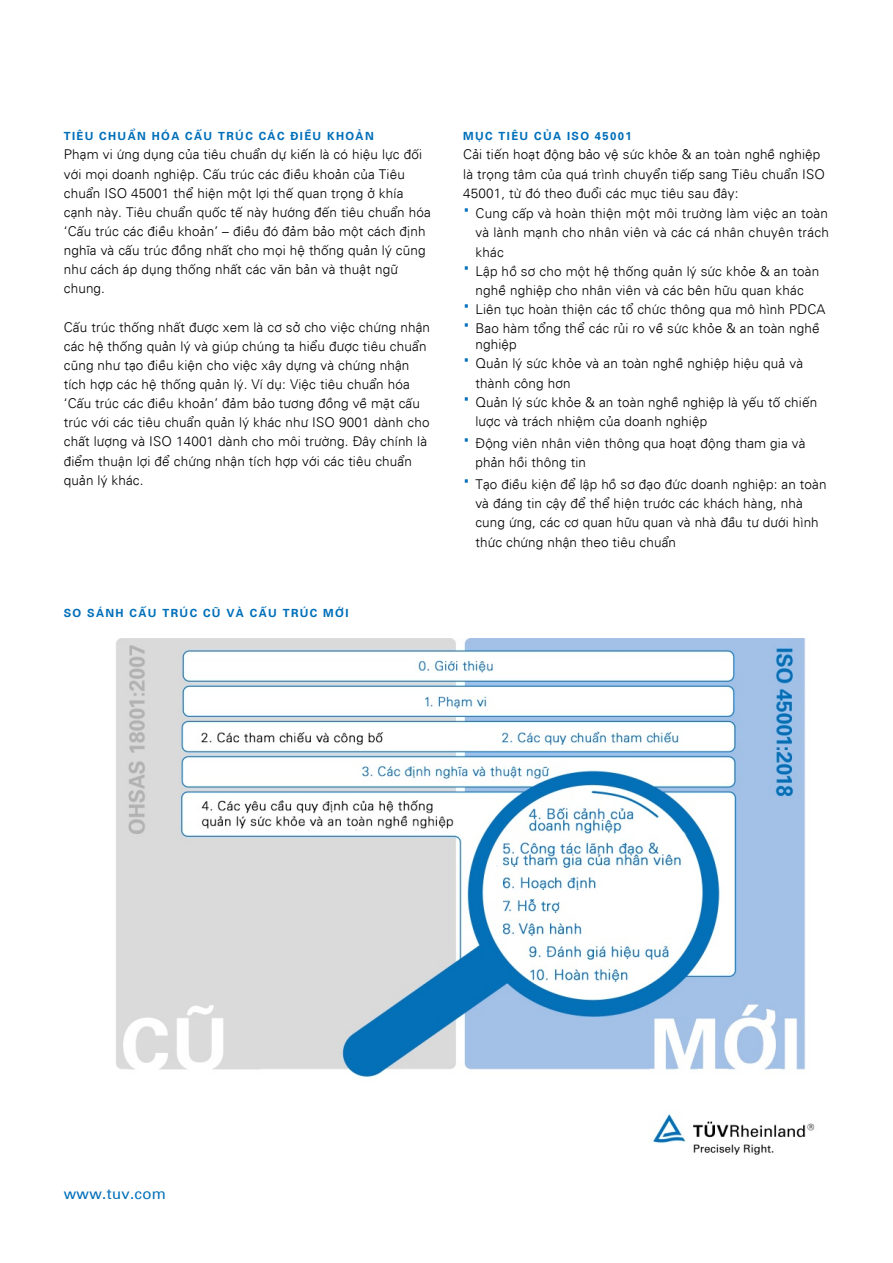
<style>
.page{position:relative;width:893px;height:1263px;background:#fff}
.page>*{position:absolute;margin:0;border:0;box-sizing:border-box;transform-origin:0 0}
.t1{font:15px "Univers Com 55 Roman";letter-spacing:.02em;color:#006fb9}
.t2{font:300 13.5px/19.2px "Univers LT Std";letter-spacing:.01em;color:#000}
.t3{font:700 11.25px "Univers LT Std";letter-spacing:.12em;color:#006fb9}
.s1{font-family:"Univers Com 55 Roman";font-weight:400;font-size:27px;color:#006fb9}
</style>
<div class="page">
<img style="left:116px;top:638px;width:699px;height:517px">
<p class="t3" style="left:64px;top:128px;width:311px">TIÊU CHUẨN HÓA CẤU TRÚC CÁC ĐIỀU KHOẢN</p>
<p class="t2" style="left:64px;top:145px;width:369px">Phạm vi ứng dụng của tiêu chuẩn dự kiến là có hiệu lực đối với mọi doanh nghiệp. Cấu trúc các điều khoản của Tiêu chuẩn ISO 45001 thể hiện một lợi thế quan trọng ở khía cạnh này. Tiêu chuẩn quốc tế này hướng đến tiêu chuẩn hóa ‘Cấu trúc các điều khoản’ – điều đó đảm bảo một cách định nghĩa và cấu trúc đồng nhất cho mọi hệ thống quản lý cũng như cách áp dụng thống nhất các văn bản và thuật ngữ chung.</p>
<p class="t2" style="left:64px;top:317px;width:368px">Cấu trúc thống nhất được xem là cơ sở cho việc chứng nhận các hệ thống quản lý và giúp chúng ta hiểu được tiêu chuẩn cũng như tạo điều kiện cho việc xây dựng và chứng nhận tích hợp các hệ thống quản lý. Ví dụ: Việc tiêu chuẩn hóa ‘Cấu trúc các điều khoản’ đảm bảo tương đồng về mặt cấu trúc với các tiêu chuẩn quản lý khác như ISO 9001 dành cho chất lượng và ISO 14001 dành cho môi trường. Đây chính là điểm thuận lợi để chứng nhận tích hợp với các tiêu chuẩn quản lý khác.</p>
<p class="t3" style="left:64px;top:604px;width:286px">SO SÁNH CẤU TRÚC CŨ VÀ CẤU TRÚC MỚI</p>
<p class="t3" style="left:463px;top:128px;width:170px">MỤC TIÊU CỦA ISO 45001</p>
<p class="t2" style="left:463px;top:145px;width:363px">Cải tiến hoạt động bảo vệ sức khỏe &amp; an toàn nghề nghiệp là trọng tâm của quá trình chuyển tiếp sang Tiêu chuẩn ISO<br>45001, từ đó theo đuổi các mục tiêu sau đây:</p>
<p class="t2" style="left:463px;top:203px;width:367px"><span class="s1">·</span> Cung cấp và hoàn thiện một môi trường làm việc an toàn</p>
<p class="t2" style="left:475px;top:223px;width:355px">và lành mạnh cho nhân viên và các cá nhân chuyên trách</p>
<p class="t2" style="left:475px;top:242px;width:30px">khác</p>
<p class="t2" style="left:463px;top:261px;width:358px"><span class="s1">·</span> Lập hồ sơ cho một hệ thống quản lý sức khỏe &amp; an toàn</p>
<p class="t2" style="left:475px;top:280px;width:330px">nghề nghiệp cho nhân viên và các bên hữu quan khác</p>
<p class="t2" style="left:463px;top:299px;width:364px"><span class="s1">·</span> Liên tục hoàn thiện các tổ chức thông qua mô hình PDCA</p>
<p class="t2" style="left:463px;top:318px;width:358px"><span class="s1">·</span> Bao hàm tổng thể các rủi ro về sức khỏe &amp; an toàn nghề</p>
<p class="t2" style="left:475px;top:334px;width:43px">nghiệp</p>
<p class="t2" style="left:463px;top:354px;width:342px"><span class="s1">·</span> Quản lý sức khỏe và an toàn nghề nghiệp hiệu quả và</p>
<p class="t2" style="left:475px;top:373px;width:97px">thành công hơn</p>
<p class="t2" style="left:463px;top:392px;width:356px"><span class="s1">·</span> Quản lý sức khỏe &amp; an toàn nghề nghiệp là yếu tố chiến</p>
<p class="t2" style="left:475px;top:411px;width:233px">lược và trách nhiệm của doanh nghiệp</p>
<p class="t2" style="left:475px;top:433px;width:332px;text-indent:-13px"><span class="s1">·</span> Động viên nhân viên thông qua hoạt động tham gia và phản hồi thông tin</p>
<p class="t2" style="left:475px;top:474px;width:353px;text-indent:-13px"><span class="s1">·</span> Tạo điều kiện để lập hồ sơ đạo đức doanh nghiệp: an toàn và đáng tin cậy để thể hiện trước các khách hàng, nhà cung ứng, các cơ quan hữu quan và nhà đầu tư dưới hình thức chứng nhận theo tiêu chuẩn</p>
<p class="t1" style="left:64px;top:1185px;width:104px">www.tuv.com</p>
</div>
